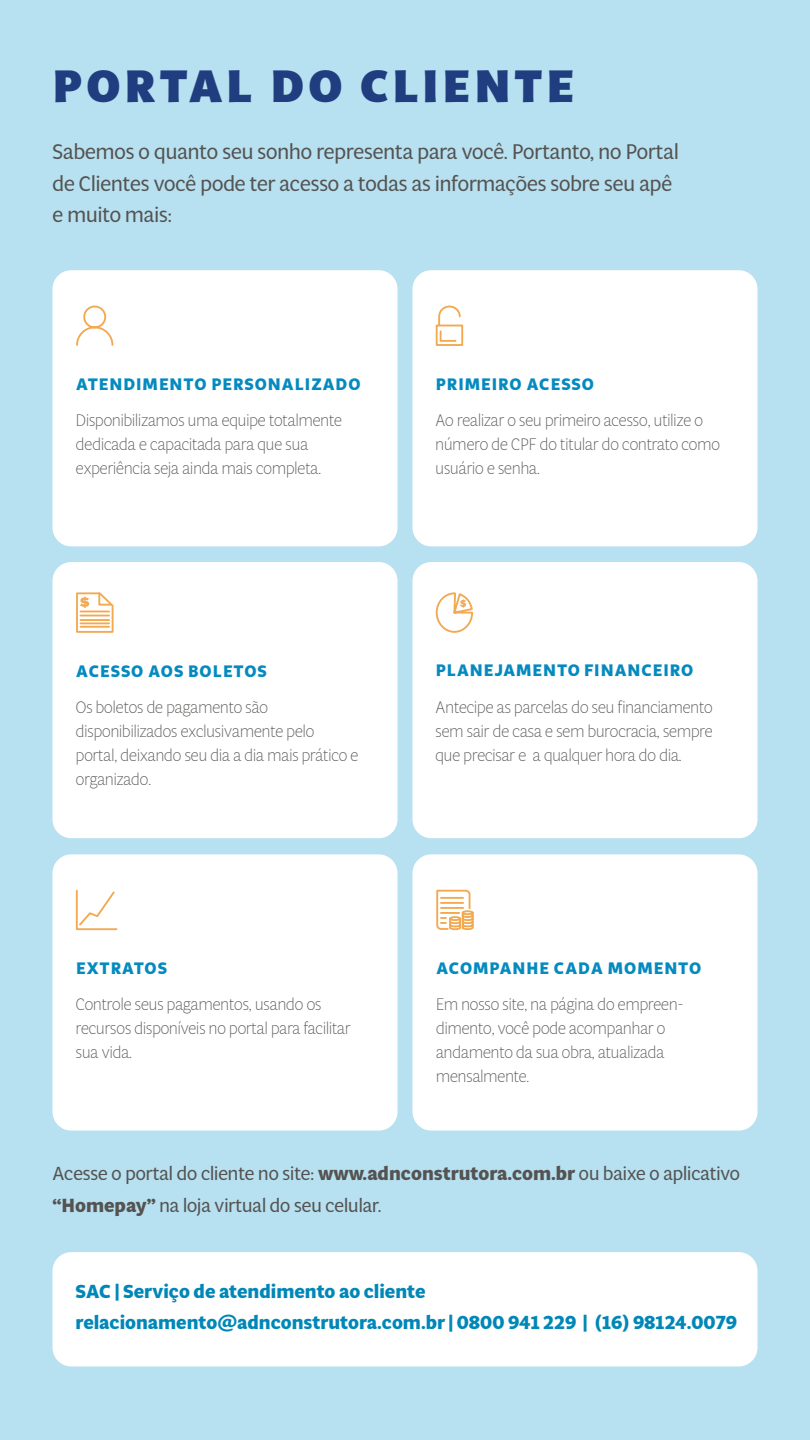
<style>
.page{position:relative;width:810px;height:1440px;background:#b7e0f0}
.page>*{position:absolute;margin:0;border:0;box-sizing:border-box;transform-origin:0 0}
.t1{font:800 45px "Multi Display";letter-spacing:.095em;color:#1f3d7f}
.t2{font:21px/31.5px "Multi Display";color:#545351}
.t3{font:18.75px/31.5px "Multi Display";color:#545351}
.t4{font:700 18.75px/31.5px "Multi Display";color:#0087b8}
.t5{font:300 16.5px/24px "Multi Display";color:#545351}
.t6{font:700 16.5px "Multi Display";letter-spacing:.06em;color:#048abf}
.s1{font-weight:700}
</style>
<div class="page">
<div style="left:52px;top:270px;width:346px;height:276px;background:#fff;border-radius:19px"></div>
<div style="left:52px;top:562px;width:346px;height:276px;background:#fff;border-radius:19px"></div>
<div style="left:52px;top:854px;width:346px;height:277px;background:#fff;border-radius:19px"></div>
<div style="left:412px;top:270px;width:346px;height:276px;background:#fff;border-radius:19px"></div>
<div style="left:412px;top:562px;width:346px;height:276px;background:#fff;border-radius:19px"></div>
<div style="left:412px;top:854px;width:346px;height:277px;background:#fff;border-radius:19px"></div>
<svg style="left:76px;top:305px;width:38px;height:41px"></svg>
<div style="left:436px;top:325px;width:27px;height:21px;border:2px solid #f2a950"></div>
<svg style="left:437px;top:305px;width:25px;height:38px"></svg>
<svg style="left:76px;top:592px;width:38px;height:41px"></svg>
<svg style="left:436px;top:889px;width:38px;height:42px"></svg>
<svg style="left:435px;top:592px;width:38px;height:41px"></svg>
<svg style="left:75px;top:889px;width:43px;height:42px"></svg>
<div style="left:52px;top:1252px;width:706px;height:114px;background:#fff;border-radius:19px"></div>
<h1 class="t1" style="left:53px;top:55px;width:523px">PORTAL DO CLIENTE</h1>
<p class="t2" style="left:52px;top:135px;width:628px">Sabemos o quanto seu sonho representa para você. Portanto, no Portal de Clientes você pode ter acesso a todas as informações sobre seu apê e muito mais:</p>
<p class="t6" style="left:76px;top:372px;width:286px">ATENDIMENTO PERSONALIZADO</p>
<p class="t5" style="left:76px;top:407px;width:268px">Disponibilizamos uma equipe totalmente dedicada e capacitada para que sua experiência seja ainda mais completa.</p>
<p class="t6" style="left:76px;top:659px;width:192px">ACESSO AOS BOLETOS</p>
<p class="t5" style="left:76px;top:694px;width:284px">Os boletos de pagamento são disponibilizados exclusivamente pelo portal, deixando seu dia a dia mais prático e organizado.</p>
<p class="t6" style="left:76px;top:957px;width:92px">EXTRATOS</p>
<p class="t5" style="left:76px;top:992px;width:276px">Controle seus pagamentos, usando os recursos disponíveis no portal para facilitar sua vida.</p>
<p class="t6" style="left:436px;top:372px;width:160px">PRIMEIRO ACESSO</p>
<p class="t5" style="left:436px;top:407px;width:286px">Ao realizar o seu primeiro acesso, utilize o número de CPF do titular do contrato como usuário e senha.</p>
<p class="t6" style="left:436px;top:659px;width:259px">PLANEJAMENTO FINANCEIRO</p>
<p class="t5" style="left:436px;top:694px;width:279px;text-align:justify">Antecipe as parcelas do seu financiamento sem sair de casa e sem burocracia, sempre que precisar e a qualquer hora do dia.</p>
<p class="t6" style="left:436px;top:957px;width:266px">ACOMPANHE CADA MOMENTO</p>
<p class="t5" style="left:436px;top:992px;width:249px">Em nosso site, na página do empreen&shy;dimento, você pode acompanhar o andamento da sua obra, atualizada mensalmente.</p>
<p class="t3" style="left:52px;top:1157px;width:689px">Acesse o portal do cliente no site: <span class="s1">www.adnconstrutora.com.br</span> ou baixe o aplicativo <span class="s1">“Homepay”</span> na loja virtual do seu celular.</p>
<p class="t4" style="left:76px;top:1275px;width:663px">SAC | Serviço de atendimento ao cliente relacionamento@adnconstrutora.com.br | 0800 941 229 | (16) 98124.0079</p>
</div>
